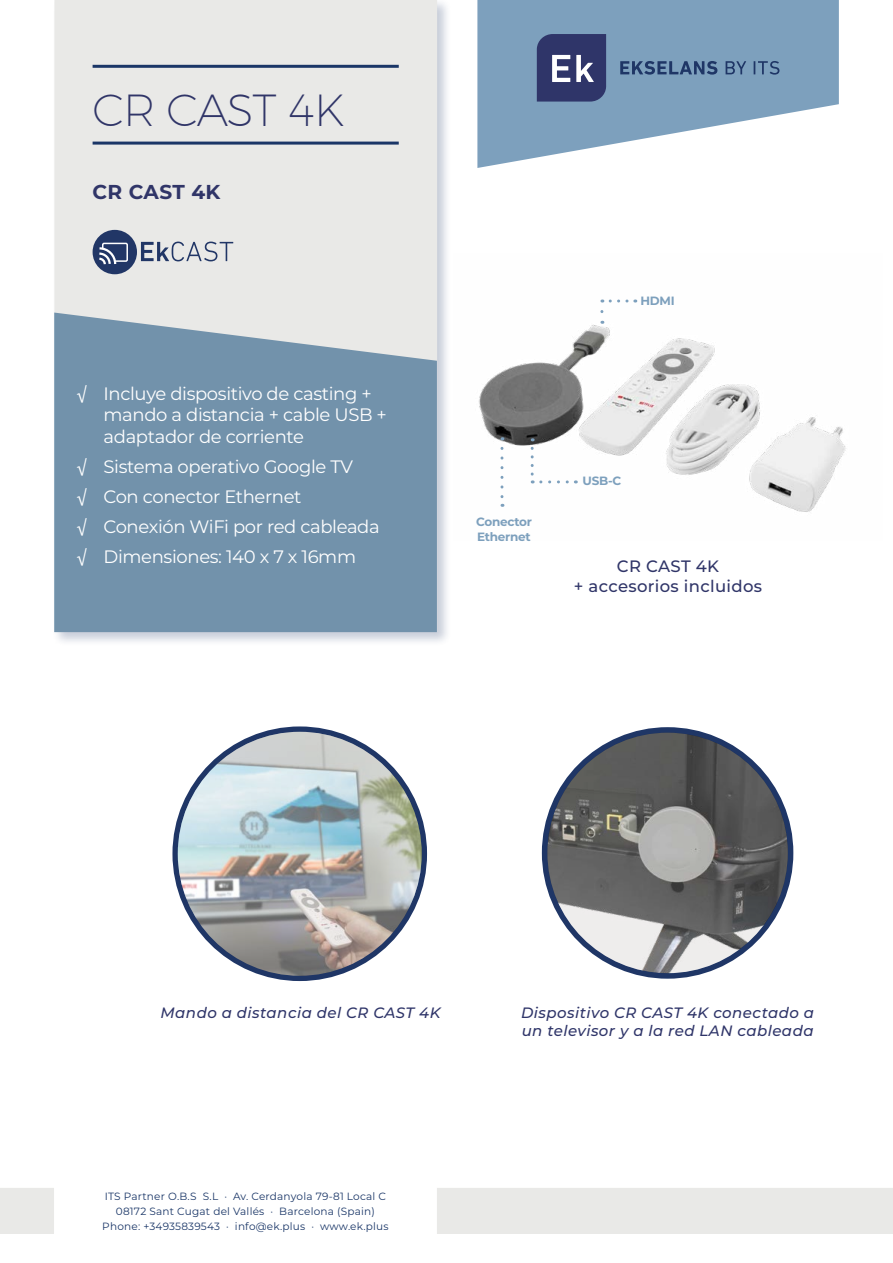
<style>
.page{position:relative;width:893px;height:1263px;background:#fff}
.page>*{position:absolute;margin:0;border:0;box-sizing:border-box;transform-origin:0 0}
.t1{font:200 45px "Montserrat";letter-spacing:-.025em;color:#303568}
.t2{font:700 20.1px "Montserrat";letter-spacing:.02em;color:#303568}
.t3{font:18px/30.2px "Montserrat";letter-spacing:-.02em;color:#fff}
.t4{font:500 16.5px/19.5px "Montserrat";letter-spacing:.02em;color:#303568;text-align:center}
.t5{font:italic 500 15px/18px "Montserrat";letter-spacing:.03em;color:#2f3569}
.t6{font:700 12px/14.4px "Montserrat";letter-spacing:-.02em;color:#7da0bd}
.t7{font:10.5px/15px "Montserrat";letter-spacing:.02em;color:#1a3667;text-align:center}
.s1{font-family:"Helvetica Neue LT Std"}
</style>
<div class="page">
<div style="left:52px;top:0;width:399px;height:647px;background:#1f3666;opacity:.25"></div>
<div style="left:54px;top:0;width:383px;height:313px;background:#e9e9e7"></div>
<svg style="left:54px;top:313px;width:383px;height:319px;background:#7a98af"></svg>
<hr style="left:93px;top:65px;width:306px;height:3px;background:#1a3667">
<hr style="left:93px;top:142px;width:306px;height:3px;background:#1a3667">
<svg style="left:477px;top:0;width:362px;height:168px;fill:#7da0bd"></svg>
<svg style="left:537px;top:34px;width:69px;height:68px;background:#484e7c"></svg>
<svg style="left:620px;top:61px;width:97px;height:14px"></svg>
<svg style="left:726px;top:61px;width:20px;height:13px"></svg>
<svg style="left:754px;top:61px;width:25px;height:14px"></svg>
<div style="left:0;top:1188px;width:54px;height:46px;background:#e9e9e7"></div>
<div style="left:437px;top:1188px;width:456px;height:46px;background:#e9e9e7"></div>
<img style="left:478px;top:299px;width:368px;height:213px">
<img style="left:545px;top:730px;width:246px;height:246px;border-radius:123px">
<svg style="left:141px;top:242px;width:92px;height:19px;background:#afb5c1"></svg>
<div style="left:93px;top:230px;width:44px;height:44px;background:#213666;border-radius:50%"></div>
<svg style="left:97px;top:242px;width:31px;height:24px"></svg>
<svg style="left:500px;top:448px;width:3px;height:59px"></svg>
<svg style="left:531px;top:448px;width:3px;height:35px"></svg>
<svg style="left:541px;top:480px;width:35px;height:3px"></svg>
<svg style="left:600px;top:299px;width:3px;height:13px"></svg>
<svg style="left:610px;top:299px;width:26px;height:3px"></svg>
<img style="left:175px;top:729px;width:249px;height:249px;border-radius:125px">
<img style="left:178px;top:732px;width:244px;height:244px;border-radius:50%">
<svg style="left:547px;top:733px;width:241px;height:240px;background:#767675"></svg>
<h1 class="t1" style="left:93px;top:82px;width:254px">CR CAST 4K</h1>
<p class="t2" style="left:92px;top:178px;width:130px">CR CAST 4K</p>
<p class="t3" style="left:104px;top:382px;width:285px;line-height:21.6px;text-indent:-27px"><span class="s1">√</span> Incluye dispositivo de casting + mando a distancia + cable USB + adaptador de corriente</p>
<p class="t3" style="left:77px;top:451px;width:305px"><span class="s1">√</span> Sistema operativo Google TV<br><span class="s1">√</span> Con conector Ethernet<br><span class="s1">√</span> Conexión WiFi por red cableada <span class="s1">√</span> Dimensiones: 140 x 7 x 16mm</p>
<p class="t6" style="left:640px;top:292px;width:36px">HDMI</p>
<p class="t6" style="left:476px;top:514px;width:57px">Conector<br>Ethernet</p>
<p class="t6" style="left:583px;top:473px;width:40px">USB-C</p>
<p class="t4" style="left:574px;top:556px;width:190px">CR CAST 4K<br>+ accesorios incluidos</p>
<p class="t5" style="left:160px;top:1003px;width:281px">Mando a distancia del CR CAST 4K</p>
<p class="t7" style="left:102px;top:1188px;width:288px">ITS Partner O.B.S S.L · Av. Cerdanyola 79-81 Local C<br>08172 Sant Cugat del Vallés · Barcelona (Spain)<br>Phone: +34935839543 · info@ek.plus · www.ek.plus</p>
<p class="t5" style="left:521px;top:1003px;width:294px">Dispositivo CR CAST 4K conectado a un televisor y a la red LAN cableada</p>
</div>
